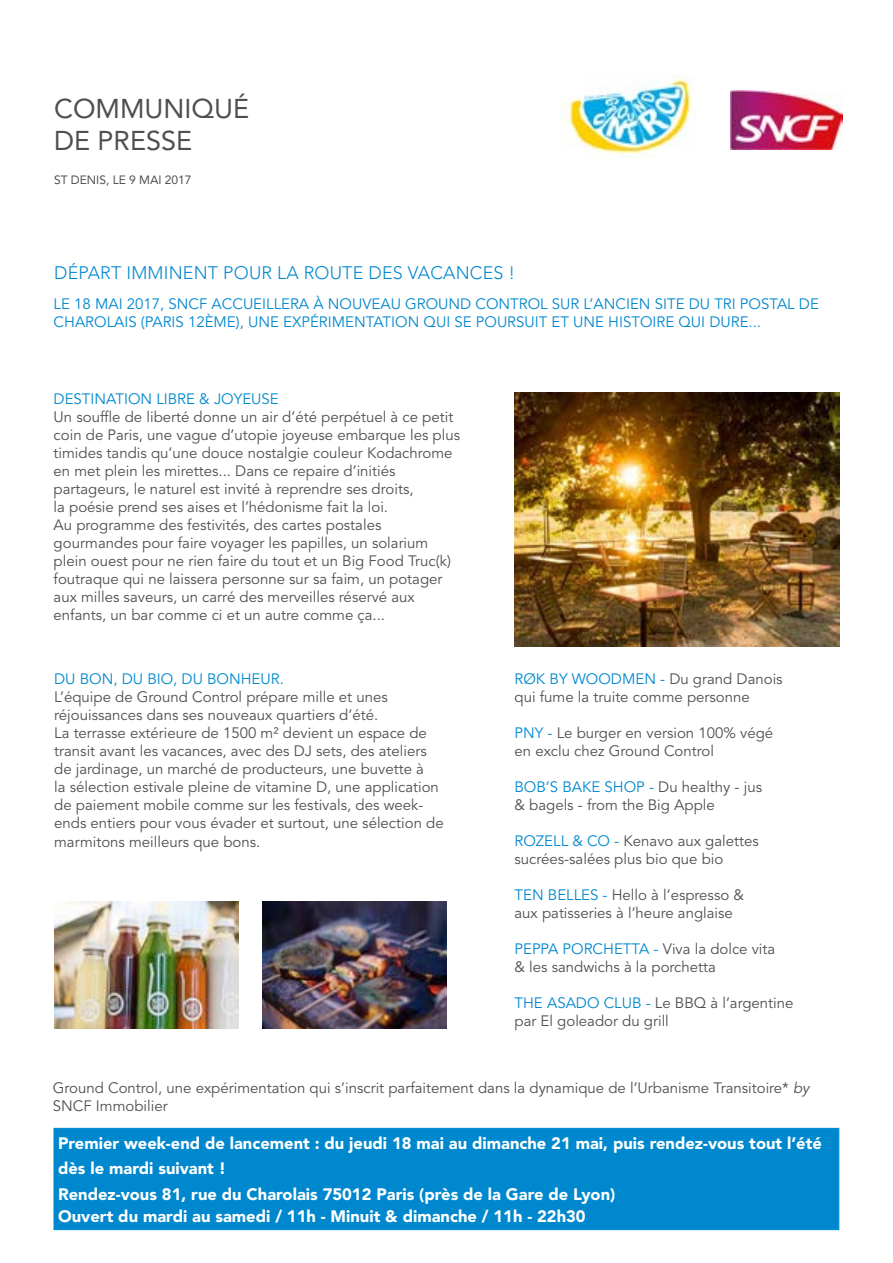
<style>
.page{position:relative;width:893px;height:1263px;background:#fff}
.page>*{position:absolute;margin:0;border:0;box-sizing:border-box;transform-origin:0 0}
.t1{font:27px/32.4px "Avenir LT Std";color:#4d4f53}
.t2{font:300 18px "Avenir LT Std";letter-spacing:.01em;color:#0088ce}
.t3{font:900 16.5px/25.5px "Avenir LT Std";color:#fff}
.t4{font:15px/18px "Avenir LT Std";color:#4d4f53}
.t5{font:15px/18px "Avenir LT Std";color:#0088ce}
.t6{font:12px "Avenir LT Std";color:#4d4f53}
.s1{color:#0088ce}
.s2{color:#4d4f53}
.s3{font-style:italic}
</style>
<div class="page">
<img style="left:730px;top:90px;width:112px;height:60px">
<img style="left:561px;top:75px;width:135px;height:79px">
<img style="left:514px;top:393px;width:325px;height:253px">
<div style="left:54px;top:1128px;width:785px;height:102px;background:#0088ce;border:1px solid #0088ce"></div>
<img style="left:54px;top:901px;width:184px;height:127px">
<img style="left:262px;top:901px;width:185px;height:127px">
<h1 class="t1" style="left:54px;top:93px;width:197px">COMMUNIQUÉ<br>DE PRESSE</h1>
<p class="t6" style="left:54px;top:173px;width:33px">ST DENIS</p>
<p class="t6" style="left:106px;top:173px;width:87px">, LE 9 MAI 2017</p>
<p class="t2" style="left:54px;top:263px;width:463px">DÉPART IMMINENT POUR LA ROUTE DES VACANCES !</p>
<p class="t5" style="left:54px;top:296px;width:767px">le 18 mai 2017, SNCF accueillera à nouveau Groun d Control sur l’ancien site du tri postal de charolais (paris 12ème), un e expérimentation qui se poursuit et un e histoire qui dure...</p>
<p class="t5" style="left:54px;top:390px;width:227px">destination libre &amp; joyeuse</p>
<p class="t4" style="left:54px;top:408px;width:408px">U n souffle de liberté donne un air d’été perpétuel à ce petit coin de Paris, une vague d’utopie joyeuse embarque les plus timides tandis qu’une douce nostalgie couleur Kodachrome en met plein les mirettes... Dans ce repaire d’initiés partageurs, le naturel est invité à reprendre ses droits,<br>la poésie prend ses aises et l’hédonisme fait la loi.<br>Au programme des festivités, des cartes postales gourmandes pour faire voyager les papilles, un solarium plein ouest pour ne rien faire du tout et un Big Food Truc(k) foutraque qui ne laissera personne sur sa faim, un potager aux milles saveurs, un carré des merveilles réservé aux enfants, un bar comme ci et un autre comme ça...</p>
<p class="t5" style="left:54px;top:670px;width:231px">Du bon, du bio, du bon heur.</p>
<p class="t4" style="left:54px;top:688px;width:391px">L’équipe de Ground Control prépare mille et unes réjouissances dans ses nouveaux quartiers d’été.<br>La terrasse extérieure de 1500 m² devient un espace de transit avant les vacances, avec des DJ sets, des ateliers de jardinage, un marché de producteurs, une buvette à<br>la sélection estivale pleine de vitamine D, une application de paiement mobile comme sur les festivals, des week&shy;ends entiers pour vous évader et surtout, une sélection de</p>
<p class="t4" style="left:54px;top:834px;width:208px">marmitons meilleurs que bons.</p>
<p class="t4" style="left:514px;top:670px;width:270px"><span class="s1">RØK by WoodM en -</span> Du grand Danois qui fume la truite comme personne</p>
<p class="t4" style="left:514px;top:724px;width:260px"><span class="s1">PNY -</span> Le burger en version 100% végé en exclu chez Ground Control</p>
<p class="t4" style="left:514px;top:778px;width:249px"><span class="s1">Bob’s Bake Shop -</span> Du healthy - jus &amp; bagels - from the Big Apple</p>
<p class="t4" style="left:514px;top:832px;width:246px"><span class="s1">Rozell &amp; Co -</span> Kenavo aux galettes sucrées-salées plus bio que bio</p>
<p class="t4" style="left:514px;top:886px;width:231px"><span class="s1">Ten B elles -</span> H ello à l’espresso &amp; aux patisseries à l’heure anglaise</p>
<p class="t4" style="left:514px;top:940px;width:262px"><span class="s1">Peppa Porc hetta -</span> Viva la dolce vita &amp; les sandwichs à la porchetta</p>
<p class="t5" style="left:514px;top:994px;width:172px">The Asado Club - <span class="s2">Le BBQ</span></p>
<p class="t4" style="left:710px;top:994px;width:85px">à l’argentine</p>
<p class="t4" style="left:514px;top:1012px;width:156px">par El goleador du grill</p>
<p class="t4" style="left:53px;top:1079px;width:761px">Ground Control, une expérimentation qui s’inscrit parfaitement dans la dynamique de l’U rbanisme Transitoire* <span class="s3">by<br></span>SNCF Immobilier</p>
<p class="t3" style="left:58px;top:1130px;width:765px">Premier week-end de lancement : du jeudi 18 mai au dimanche 21 mai, puis rendez-vous tout l’été dès le mardi suivant !<br>Rendez-vous 81, rue du Charolais 75012 Paris (près de la Gare de Lyon)</p>
<p class="t3" style="left:58px;top:1204px;width:529px">Ouvert du mardi au samedi / 11h - Minuit &amp; dimanche / 11h - 22h30</p>
</div>
